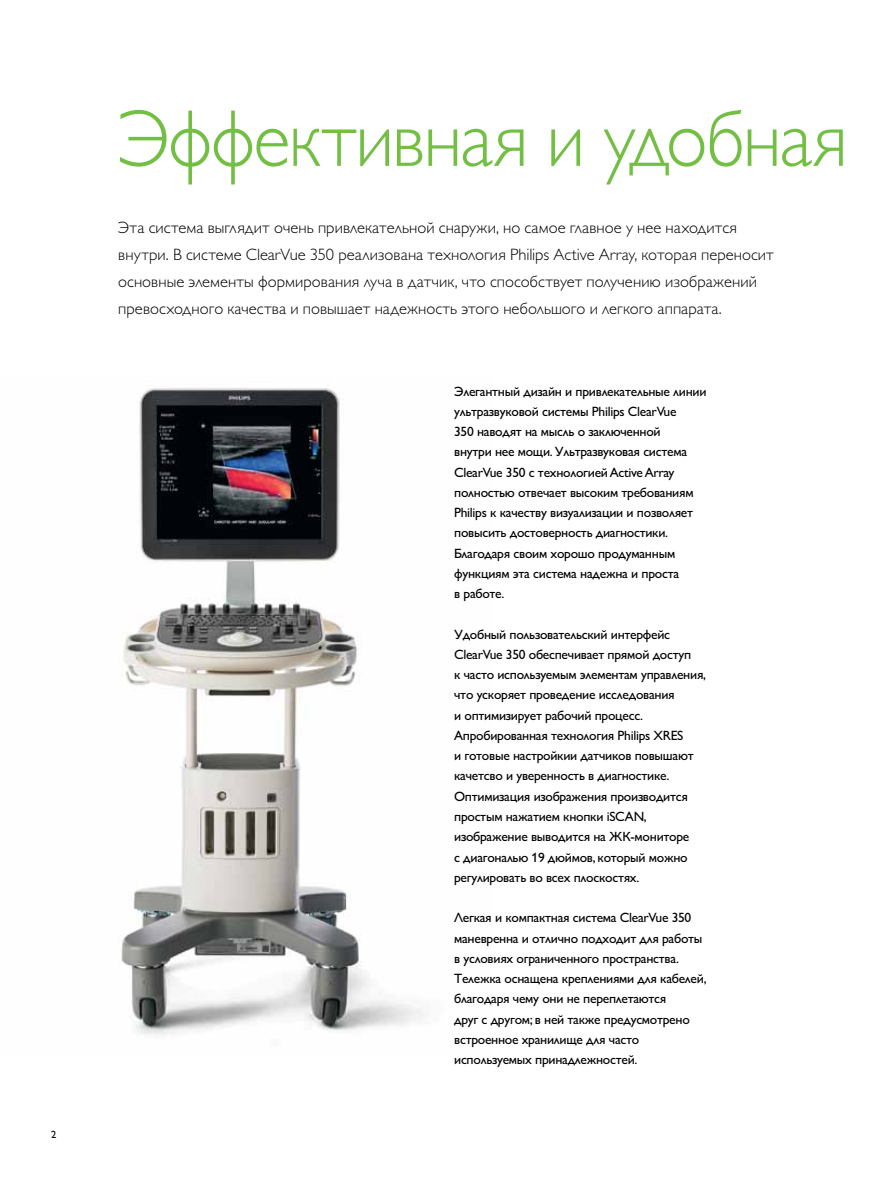
<style>
.page{position:relative;width:893px;height:1187px;background:#fff}
.page>*{position:absolute;margin:0;border:0;box-sizing:border-box;transform-origin:0 0}
.t1{font:81px "Gill Sans Alt One WGL Light";letter-spacing:-.025em;color:#72bf44;scale:.95 1}
.t2{font:16.5px/27px "Gill Sans Alt One WGL Light";letter-spacing:.005em;color:#000}
.t3{font:13.5px/20.2px "Gill Sans Alt One WGL";letter-spacing:-.02em;color:#000}
.t4{font:10.5px "Gill Sans Alt One WGL";color:#000}
</style>
<div class="page">
<img style="left:121px;top:388px;width:305px;height:647px">
<p class="t4" style="left:51px;top:1127px;width:7px">2</p>
<h1 class="t1" style="left:118px;top:86px;width:769px">Эффективная и удобная</h1>
<p class="t2" style="left:118px;top:214px;width:657px">Эта система выглядит очень привлекательной снаружи, но самое главное у нее находится внутри. В системе ClearVue 350 реализована технология Philips Active Array, которая переносит основные элементы формирования луча в датчик, что способствует получению изображений превосходного качества и повышает надежность этого небольшого и легкого аппарата.</p>
<p class="t3" style="left:454px;top:380px;width:254px">Элегантный дизайн и привлекательные линии ультразвуковой системы Philips ClearVue<br>350 наводят на мысль о заключенной<br>внутри нее мощи. Ультразвуковая система ClearVue 350 с технологией Active Array полностью отвечает высоким требованиям Philips к качеству визуализации и позволяет повысить достоверность диагностики.<br>Благодаря своим хорошо продуманным функциям эта система надежна и проста<br>в работе.</p>
<p class="t3" style="left:454px;top:623px;width:254px">Удобный пользовательский интерфейс ClearVue 350 обеспечивает прямой доступ<br>к часто используемым элементам управления, что ускоряет проведение исследования<br>и оптимизирует рабочий процесс.<br>Апробированная технология Philips XRES<br>и готовые настройкии датчиков повышают качетсво и уверенность в диагностике.<br>Оптимизация изображения производится простым нажатием кнопки iSCAN, изображение выводится на ЖК-мониторе<br>с диагональю 19 дюймов, который можно регулировать во всех плоскостях.</p>
<p class="t3" style="left:454px;top:907px;width:254px">Легкая и компактная система ClearVue 350 маневренна и отлично подходит для работы в условиях ограниченного пространства.<br>Тележка оснащена креплениями для кабелей, благодаря чему они не переплетаются<br>друг с другом; в ней также предусмотрено встроенное хранилище для часто используемых принадлежностей.</p>
</div>
